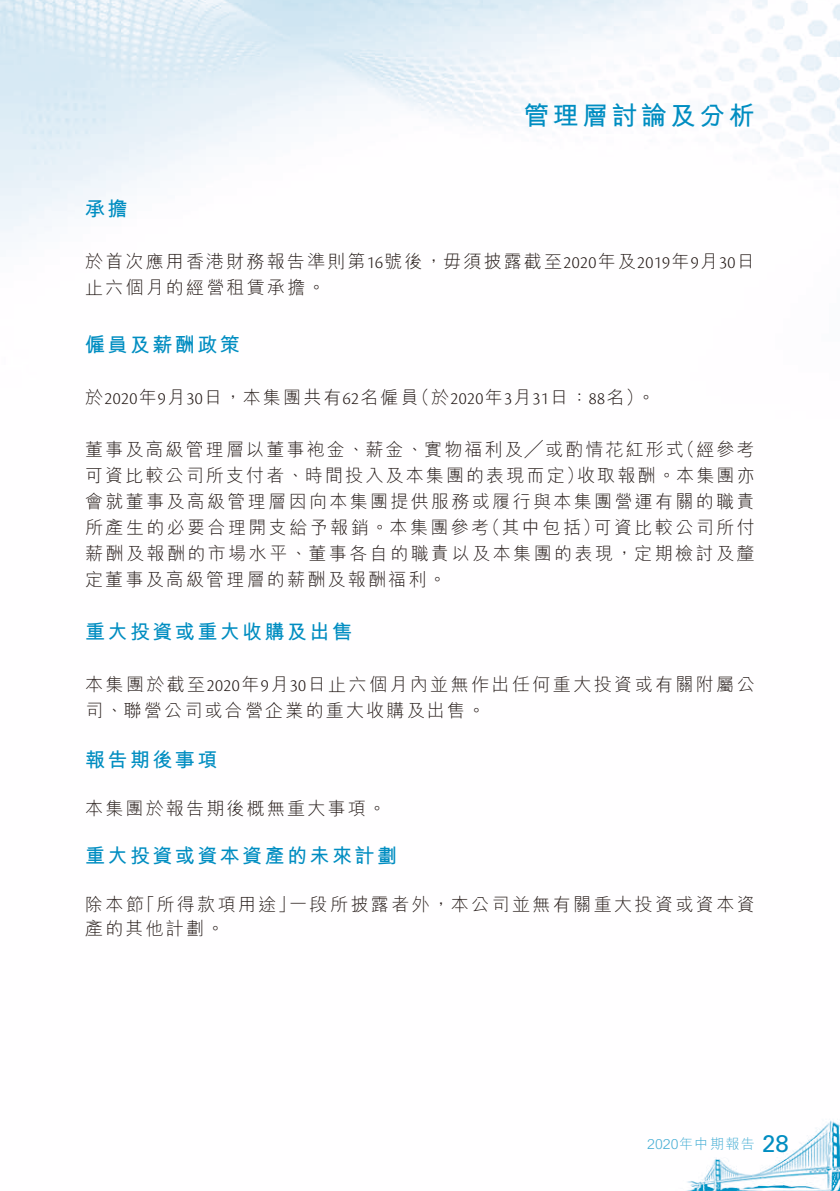
<style>
.page{position:relative;width:840px;height:1191px;background:#fff}
.page>*{position:absolute;margin:0;border:0;box-sizing:border-box;transform-origin:0 0}
.t1{font:700 26px "M Hei HK";letter-spacing:.13em;color:#008dc1}
.t2{font:700 20px "M Hei HK";letter-spacing:.12em;color:#008dc1}
.t3{font:300 18px/26px "M Hei HK";letter-spacing:.12em;color:#231916}
.t4{font:300 14px "M Hei HK";letter-spacing:.075em;color:#46aed4}
.s1{font-family:"Cronos Pro"}
.s2{font-family:"Univers LT Std";font-weight:400;font-size:24px;color:#008dc1}
</style>
<div class="page">
<img style="left:0;top:0;width:839px;height:1191px">
<h1 class="t1" style="left:523px;top:97px;width:233px">管理層討論及分析</h1>
<p class="t2" style="left:85px;top:194px;width:44px">承擔</p>
<p class="t3" style="left:85px;top:248px;width:670px">於首次應用香港財務報告準則第<span class="s1">16</span>號後，毋須披露截至<span class="s1">2020</span>年及<span class="s1">2019</span>年<span class="s1">9</span>月<span class="s1">30</span>日止六個月的經營租賃承擔。</p>
<p class="t2" style="left:85px;top:330px;width:156px">僱員及薪酬政策</p>
<p class="t3" style="left:85px;top:384px;width:571px">於<span class="s1">2020</span>年<span class="s1">9</span>月<span class="s1">30</span>日，本集團共有<span class="s1">62</span>名僱員（於<span class="s1">2020</span>年<span class="s1">3</span>月<span class="s1">31</span>日：<span class="s1">88</span>名）。</p>
<p class="t3" style="left:85px;top:436px;width:670px;text-align:justify">董事及高級管理層以董事袍金、薪金、實物福利及╱或酌情花紅形式（經參考可資比較公司所支付者、時間投入及本集團的表現而定）收取報酬。本集團亦會就董事及高級管理層因向本集團提供服務或履行與本集團營運有關的職責所產生的必要合理開支給予報銷。本集團參考（其中包括）可資比較公司所付薪酬及報酬的市場水平、董事各自的職責以及本集團的表現，定期檢討及釐定董事及高級管理層的薪酬及報酬福利。</p>
<p class="t2" style="left:85px;top:616px;width:268px">重大投資或重大收購及出售</p>
<p class="t3" style="left:85px;top:670px;width:670px">本集團於截至<span class="s1">2020</span>年<span class="s1">9</span>月<span class="s1">30</span>日止六個月內並無作出任何重大投資或有關附屬公司、聯營公司或合營企業的重大收購及出售。</p>
<p class="t2" style="left:85px;top:744px;width:134px">報告期後事項</p>
<p class="t3" style="left:85px;top:794px;width:302px">本集團於報告期後概無重大事項。</p>
<p class="t2" style="left:85px;top:840px;width:313px">重大投資或資本資產的未來計劃</p>
<p class="t3" style="left:85px;top:891px;width:670px;line-height:24px">除本節「所得款項用途」一段所披露者外，本公司並無有關重大投資或資本資產的其他計劃。</p>
<p class="t4" style="left:647px;top:1137px;width:143px">2020年中期報告 <span class="s2">28</span></p>
</div>
